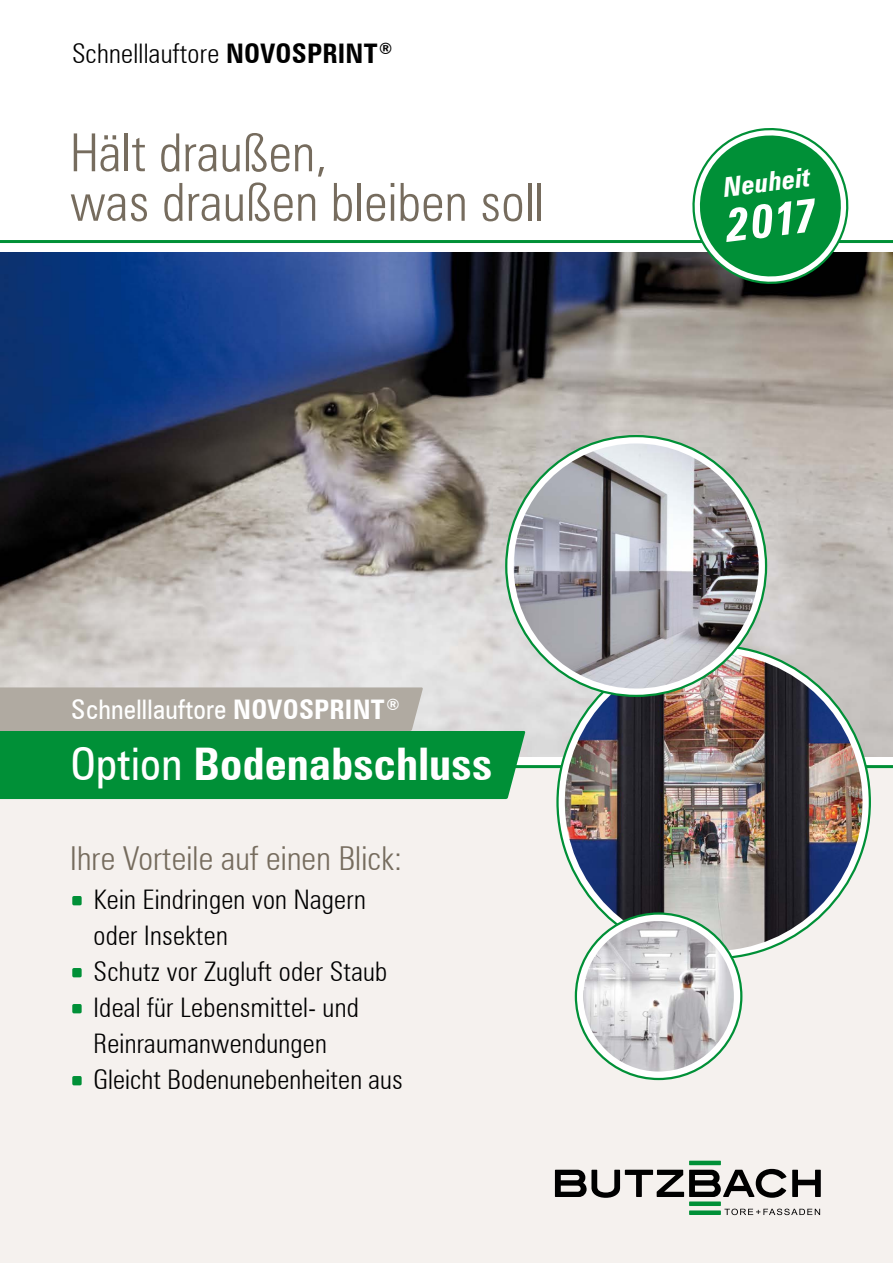
<style>
.page{position:relative;width:893px;height:1263px;background:#fff}
.page>*{position:absolute;margin:0;border:0;box-sizing:border-box;transform-origin:0 0}
.t1{font:300 condensed 52.5px/49.5px "Zurich BT";letter-spacing:.005em;color:#766c5e}
.t2{font:italic 700 condensed 46.8px "Zurich BT";color:#fff}
.t3{font:700 condensed 45px "Zurich BT";letter-spacing:.005em;color:#fff}
.t4{font:300 condensed 33px "Zurich BT";letter-spacing:.005em;color:#766c5e}
.t5{font:300 condensed 27px/36px "Zurich BT";letter-spacing:.01em;color:#000}
.t6{font:condensed 27px "Zurich BT";letter-spacing:.01em;color:#fff}
.t7{font:italic 700 condensed 27px "Zurich BT";color:#fff}
.s1{font-weight:700}
.s2{font-weight:400}
</style>
<div class="page">
<div style="left:0;top:767px;width:893px;height:496px;background:#f5f1ee"></div>
<img style="left:0;top:252px;width:893px;height:504px">
<hr style="left:0;top:765px;width:893px;height:3px;background:#009037">
<div style="left:72px;top:896px;width:10px;height:9px;background:#009037;border-radius:2px"></div>
<div style="left:72px;top:968px;width:10px;height:9px;background:#009037;border-radius:2px"></div>
<div style="left:72px;top:1004px;width:10px;height:9px;background:#009037;border-radius:2px"></div>
<div style="left:72px;top:1076px;width:10px;height:9px;background:#009037;border-radius:2px"></div>
<hr style="left:0;top:240px;width:893px;height:3px;background:#009037">
<svg style="left:0;top:687px;width:526px;height:112px"></svg>
<svg style="left:557px;top:646px;width:313px;height:312px;fill:#fff"></svg>
<img style="left:565px;top:653px;width:297px;height:298px;border-radius:149px">
<svg style="left:506px;top:436px;width:260px;height:260px"></svg>
<img style="left:514px;top:443px;width:245px;height:245px;border-radius:123px">
<svg style="left:576px;top:913px;width:165px;height:166px;fill:#fff"></svg>
<img style="left:583px;top:921px;width:151px;height:150px;border-radius:75px">
<svg style="left:689px;top:128px;width:163px;height:159px"></svg>
<div style="left:689px;top:1201px;width:32px;height:5px;background:#009037"></div>
<div style="left:689px;top:1210px;width:32px;height:5px;background:#009037"></div>
<hr style="left:689px;top:1161px;width:32px;height:4px;background:#009037">
<svg style="left:792px;top:1170px;width:29px;height:27px"></svg>
<svg style="left:555px;top:1169px;width:231px;height:29px"></svg>
<svg style="left:724px;top:1208px;width:96px;height:7px"></svg>
<p class="t5" style="left:72px;top:35px;width:322px">Schnelllauftore <span class="s1">NOVOSPRINT</span><sup>®</sup></p>
<h1 class="t1" style="left:70px;top:127px;width:475px">Hält draußen,<br>was draußen bleiben soll</h1>
<p class="t7" style="left:722px;top:171px;width:89px;rotate:-7deg">Neuheit</p>
<h2 class="t2" style="left:723px;top:197px;width:93px;rotate:-7deg">2017</h2>
<p class="t6" style="left:71px;top:693px;width:329px">Schnelllauftore <span class="s1">NOVOSPRINT</span><sup>®</sup></p>
<h3 class="t3" style="left:70px;top:736px;width:423px"><span class="s2">Option</span> Bodenabschluss</h3>
<p class="t4" style="left:70px;top:838px;width:334px">Ihre Vorteile auf einen Blick:</p>
<p class="t5" style="left:94px;top:881px;width:311px">Kein Eindringen von Nagern oder Insekten<br>Schutz vor Zugluft oder Staub<br>Ideal für Lebensmittel- und<br>Reinraumanwendungen<br>Gleicht Bodenunebenheiten aus</p>
</div>
